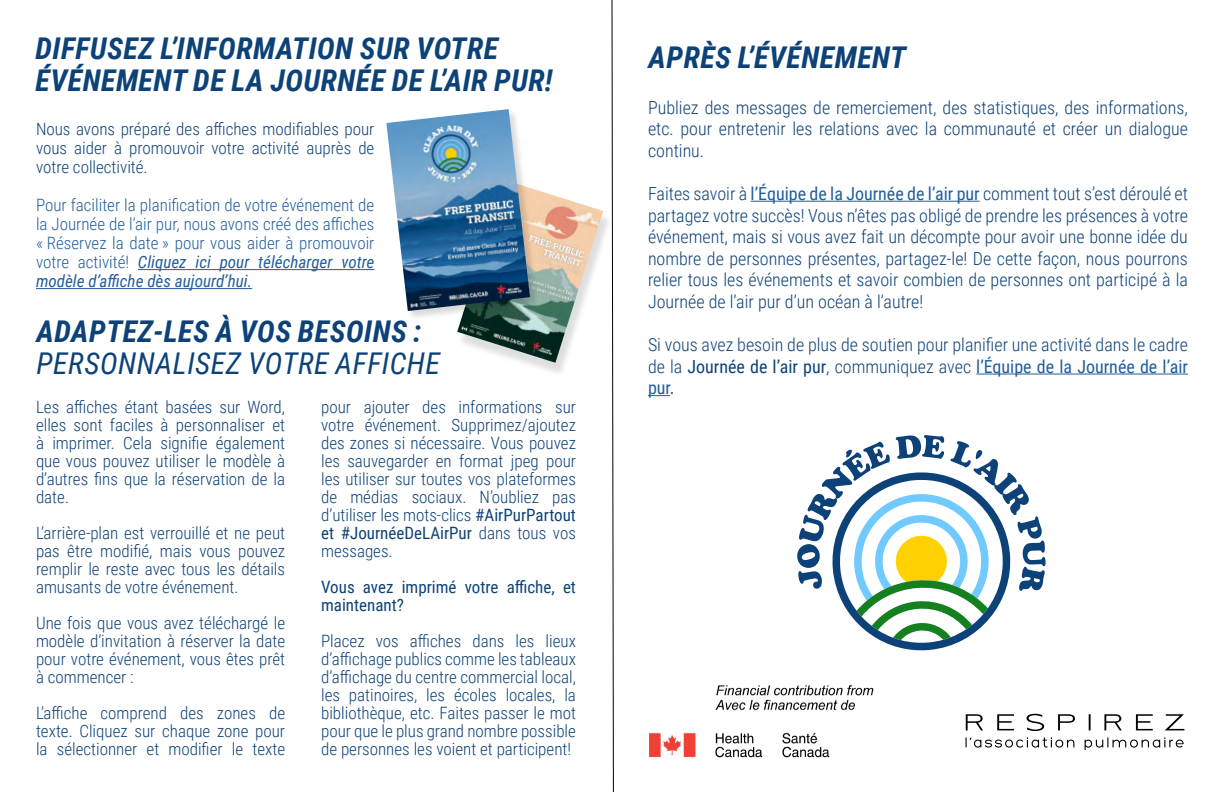
<style>
.page{position:relative;width:1224px;height:792px;background:#fff}
.page>*{position:absolute;margin:0;border:0;box-sizing:border-box;transform-origin:0 0}
.t1{font:italic 700 30px/32px "Roboto Condensed";letter-spacing:.015em;color:#0d4278}
.t2{font:italic 30px "Roboto Condensed";letter-spacing:.015em;color:#0d4278}
.t3{font:300 18px/21.6px "Roboto Condensed";color:#0d4278;text-align:justify}
.t4{font:300 17px/18px "Roboto Condensed";color:#0d4278;text-align:justify}
.t5{font:300 17px/19px "Roboto Condensed";color:#215e9e;text-align:justify}
.t6{font:17px/18px "Roboto Condensed";color:#0d4278}
.s1{font-weight:400;font-style:italic}
.s2{font-weight:400}
.s3{font-weight:400;color:#215e9e}
</style>
<div class="page">
<div style="left:456px;top:184px;width:157px;height:193px;background:#000;opacity:.13"></div>
<img style="left:457px;top:184px;width:146px;height:179px">
<hr style="left:138px;top:269px;width:236px;height:1px;background:#215e9e">
<hr style="left:36px;top:288px;width:216px;height:1px;background:#215e9e">
<hr style="left:751px;top:201px;width:229px;height:1px;background:#215e9e">
<hr style="left:976px;top:374px;width:212px;height:1px;background:#215e9e">
<svg style="left:648px;top:395px;width:22px;height:1px"></svg>
<div style="left:385px;top:108px;width:155px;height:213px;background:#000;opacity:.15"></div>
<img style="left:386px;top:109px;width:144px;height:202px">
<img style="left:649px;top:685px;width:225px;height:73px">
<svg style="left:611px;top:0;width:3px;height:792px"></svg>
<svg style="left:966px;top:737px;width:108px;height:11px"></svg>
<svg style="left:1085px;top:737px;width:99px;height:13px"></svg>
<svg style="left:966px;top:714px;width:218px;height:17px"></svg>
<svg style="left:797px;top:435px;width:249px;height:215px"></svg>
<h1 class="t1" style="left:36px;top:31px;width:518px">DIFFUSEZ L’INFORMATION SUR VOTRE<br>ÉVÉNEMENT DE LA JOURNÉE DE L’AIR PUR!</h1>
<p class="t4" style="left:36px;top:119px;width:340px;line-height:19px">Nous avons préparé des affiches modifiables pour vous aider à promouvoir votre activité auprès de votre collectivité.</p>
<p class="t5" style="left:36px;top:195px;width:340px">Pour faciliter la planification de votre événement de la Journée de l’air pur, nous avons créé des affiches « Réservez la date » pour vous aider à promouvoir votre activité! <span class="s1">Cliquez ici pour télécharger votre modèle d’affiche dès aujourd’hui.</span></p>
<h1 class="t1" style="left:37px;top:314px;width:386px">ADAPTEZ-LES À VOS BESOINS :</h1>
<h1 class="t2" style="left:37px;top:342px;width:405px">PERSONNALISEZ VOTRE AFFICHE</h1>
<p class="t4" style="left:36px;top:397px;width:251px">Les affiches étant basées sur Word, elles sont faciles à personnaliser et à imprimer. Cela signifie également que vous pouvez utiliser le modèle à d’autres fins que la réservation de la date.</p>
<p class="t4" style="left:36px;top:523px;width:251px">L’arrière-plan est verrouillé et ne peut pas être modifié, mais vous pouvez remplir le reste avec tous les détails amusants de votre événement.</p>
<p class="t4" style="left:36px;top:613px;width:251px">Une fois que vous avez téléchargé le modèle d’invitation à réserver la date pour votre événement, vous êtes prêt à commencer :</p>
<p class="t4" style="left:36px;top:703px;width:251px">L’affiche comprend des zones de texte. Cliquez sur chaque zone pour la sélectionner et modifier le texte</p>
<p class="t4" style="left:321px;top:397px;width:256px">pour ajouter des informations sur votre événement. Supprimez/ajoutez des zones si nécessaire. Vous pouvez les sauvegarder en format jpeg pour les utiliser sur toutes vos plateformes de médias sociaux. N’oubliez pas d’utiliser les mots-clics <span class="s2">#AirPurPartout et #JournéeDeLAirPur</span> dans tous vos messages.</p>
<p class="t6" style="left:321px;top:577px;width:256px">Vous avez imprimé votre affiche, et maintenant?</p>
<p class="t4" style="left:321px;top:631px;width:256px">Placez vos affiches dans les lieux d’affichage publics comme les tableaux d’affichage du centre commercial local, les patinoires, les écoles locales, la bibliothèque, etc. Faites passer le mot pour que le plus grand nombre possible de personnes les voient et participent!</p>
<h1 class="t1" style="left:649px;top:40px;width:259px">APRÈS L’ÉVÉNEMENT</h1>
<p class="t3" style="left:648px;top:96px;width:542px">Publiez des messages de remerciement, des statistiques, des informations, etc. pour entretenir les relations avec la communauté et créer un dialogue continu.</p>
<p class="t3" style="left:648px;top:182px;width:542px">Faites savoir à <span class="s3">l’Équipe de la Journée de l’air pur</span> comment tout s’est déroulé et partagez votre succès! Vous n’êtes pas obligé de prendre les présences à votre événement, mais si vous avez fait un décompte pour avoir une bonne idée du nombre de personnes présentes, partagez-le! De cette façon, nous pourrons relier tous les événements et savoir combien de personnes ont participé à la Journée de l’air pur d’un océan à l’autre!</p>
<p class="t3" style="left:648px;top:333px;width:542px">Si vous avez besoin de plus de soutien pour planifier une activité dans le cadre de la <span class="s2">Journée de l’air pur</span>, communiquez avec <span class="s3">l’Équipe de la Journée de l’air pur</span><span class="s2">.</span></p>
</div>
